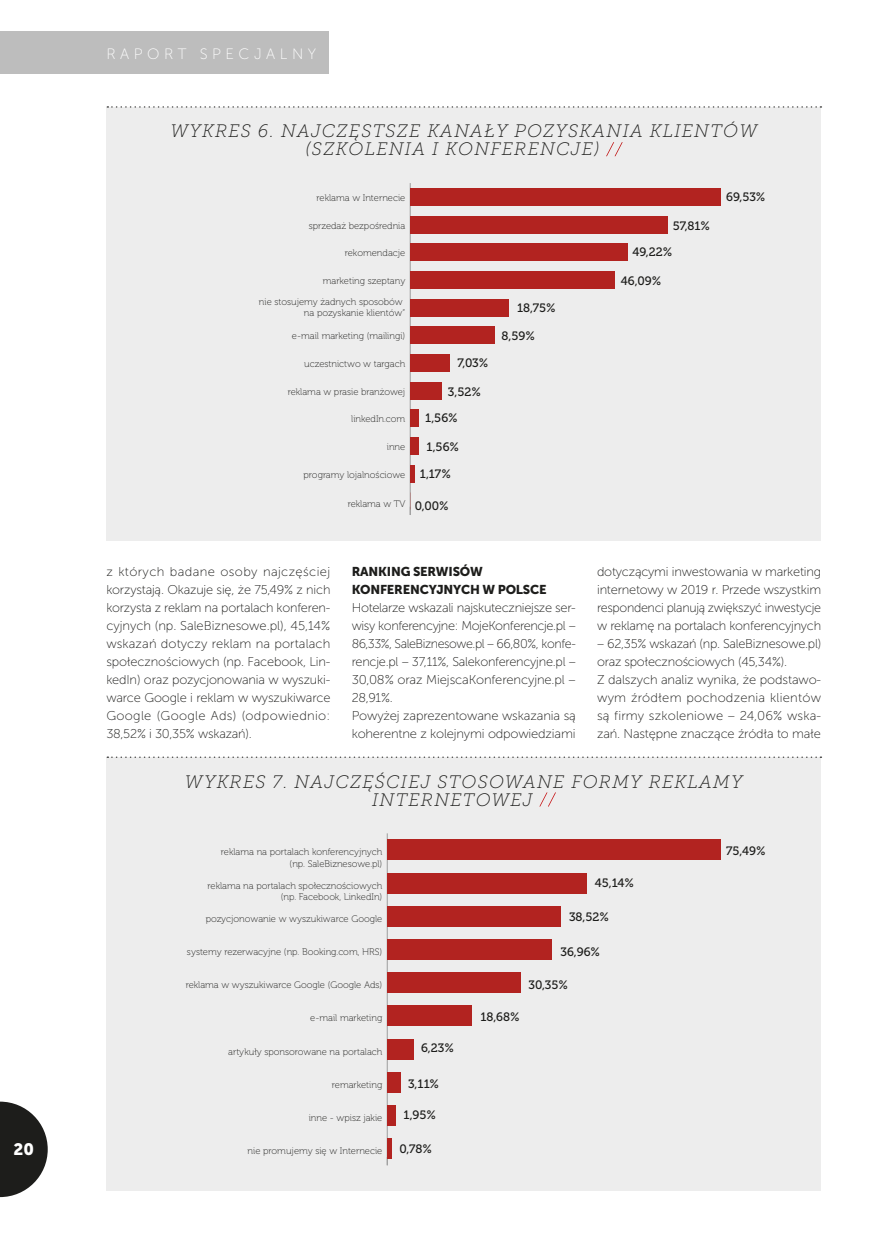
<style>
.page{position:relative;width:885px;height:1251px;background:#fff}
.page>*{position:absolute;margin:0;border:0;box-sizing:border-box;transform-origin:0 0}
.t1{font:italic 18px/18px "Museo Slab 100";letter-spacing:.07em;color:#1d1d1b;text-align:center}
.t2{font:16.5px "Museo Sans 900";color:#fff}
.t3{font:15px "Museo Sans 100";letter-spacing:.3em;color:#fff}
.t4{font:12.75px/18px "Museo Sans 100";letter-spacing:-.015em;color:#1d1d1b;text-align:justify}
.t5{font:12.75px/18px "Museo Sans 900";letter-spacing:-.015em;color:#1d1d1b}
.t6{font:12.15px "Museo 500";color:#1d1d1b}
.t7{font:9.45px/11.4px "Museo 100";color:#1d1d1b;text-align:right}
.s1{color:#fff}
</style>
<div class="page">
<div style="left:106px;top:107px;width:715px;height:433px;background:#ededed"></div>
<div style="left:106px;top:757px;width:715px;height:433px;background:#ededed"></div>
<svg style="left:107px;top:106px;width:714px;height:2px"></svg>
<svg style="left:107px;top:756px;width:714px;height:1px"></svg>
<hr style="left:410px;top:183px;width:1px;height:332px;background:#9d9d9d">
<div style="left:410px;top:188px;width:311px;height:17px;background:#b22320"></div>
<div style="left:410px;top:216px;width:257px;height:17px;background:#b22320"></div>
<div style="left:410px;top:243px;width:217px;height:18px;background:#b22320"></div>
<div style="left:410px;top:271px;width:204px;height:17px;background:#b22320"></div>
<div style="left:410px;top:299px;width:98px;height:17px;background:#b22320"></div>
<div style="left:410px;top:326px;width:84px;height:18px;background:#b22320"></div>
<div style="left:410px;top:354px;width:40px;height:17px;background:#b22320"></div>
<div style="left:410px;top:382px;width:31px;height:17px;background:#b22320"></div>
<div style="left:410px;top:409px;width:9px;height:18px;background:#b22320"></div>
<div style="left:410px;top:437px;width:9px;height:17px;background:#b22320"></div>
<hr style="left:410px;top:464px;width:4px;height:18px;background:#b22320">
<hr style="left:387px;top:833px;width:1px;height:331px;background:#9d9d9d">
<div style="left:387px;top:839px;width:333px;height:21px;background:#b22320"></div>
<div style="left:387px;top:872px;width:200px;height:21px;background:#b22320"></div>
<div style="left:387px;top:905px;width:173px;height:21px;background:#b22320"></div>
<div style="left:387px;top:938px;width:164px;height:21px;background:#b22320"></div>
<div style="left:387px;top:972px;width:133px;height:20px;background:#b22320"></div>
<div style="left:387px;top:1005px;width:84px;height:21px;background:#b22320"></div>
<div style="left:387px;top:1038px;width:27px;height:21px;background:#b22320"></div>
<div style="left:387px;top:1071px;width:13px;height:21px;background:#b22320"></div>
<div style="left:387px;top:1104px;width:9px;height:21px;background:#b22320"></div>
<hr style="left:387px;top:1137px;width:4px;height:21px;background:#b22320">
<div style="left:0;top:31px;width:329px;height:43px;background:#bdbdbd"></div>
<svg style="left:0;top:1101px;width:48px;height:95px"></svg>
<p class="t2" style="left:14px;top:1139px;width:22px">20</p>
<p class="t3" style="left:106px;top:46px;width:211px">RAPORT SPECJALNY</p>
<h1 class="t1" style="left:170px;top:122px;width:588px">WYKRES 6. NAJCZĘSTSZE KANAŁY POZYSKANIA KLIENTÓW (SZKOLENIA I KONFERENCJE) <span class="s1">//</span></h1>
<p class="t7" style="left:316px;top:192px;width:90px">reklama w Internecie</p>
<p class="t7" style="left:309px;top:220px;width:98px">sprzedaż bezpośrednia</p>
<p class="t7" style="left:345px;top:247px;width:62px">rekomendacje</p>
<p class="t7" style="left:323px;top:275px;width:84px">marketing szeptany</p>
<p class="t7" style="left:259px;top:296px;width:148px">nie stosujemy żadnych sposobów na pozyskanie klientów”</p>
<p class="t6" style="left:517px;top:301px;width:40px">18,75%</p>
<p class="t7" style="left:292px;top:330px;width:115px">e-mail marketing (mailingi)</p>
<p class="t6" style="left:501px;top:329px;width:35px">8,59%</p>
<p class="t7" style="left:304px;top:358px;width:103px">uczestnictwo w targach</p>
<p class="t6" style="left:457px;top:356px;width:32px">7,03%</p>
<p class="t7" style="left:288px;top:386px;width:119px">reklama w prasie branżowej</p>
<p class="t6" style="left:448px;top:385px;width:34px">3,52%</p>
<p class="t7" style="left:351px;top:413px;width:56px">linkedIn.com</p>
<p class="t6" style="left:425px;top:411px;width:34px">1,56%</p>
<p class="t7" style="left:387px;top:441px;width:20px">inne</p>
<p class="t6" style="left:426px;top:440px;width:34px">1,56%</p>
<p class="t7" style="left:303px;top:469px;width:103px">programy lojalnościowe</p>
<p class="t6" style="left:420px;top:467px;width:32px">1,17%</p>
<p class="t7" style="left:347px;top:498px;width:59px">reklama w TV</p>
<p class="t6" style="left:415px;top:499px;width:35px">0,00%</p>
<p class="t4" style="left:106px;top:563px;width:226px">z których badane osoby najczęściej korzystają. Okazuje się, że 75,49% z nich korzysta z reklam na portalach konferen&shy;cyjnych (np. SaleBiznesowe.pl), 45,14% wskazań dotyczy reklam na portalach społecznościowych (np. Facebook, Lin&shy;kedIn) oraz pozycjonowania w wyszuki&shy;warce Google i reklam w wyszukiwarce Google (Google Ads) (odpowiednio:<br>38,52% i 30,35% wskazań).</p>
<p class="t5" style="left:351px;top:562px;width:196px">RANKING SERWISÓW<br>KONFERENCYJNYCH W POLSCE</p>
<p class="t4" style="left:351px;top:599px;width:225px;text-align:left">Hotelarze wskazali najskuteczniejsze ser&shy;wisy konferencyjne: MojeKonferencje.pl – 86,33%, SaleBiznesowe.pl – 66,80%, konfe&shy;rencje.pl – 37,11%, Salekonferencyjne.pl – 30,08% oraz MiejscaKonferencyjne.pl – 28,91%.<br>Powyżej zaprezentowane wskazania są koherentne z kolejnymi odpowiedziami</p>
<p class="t6" style="left:672px;top:219px;width:39px">57,81%</p>
<p class="t6" style="left:632px;top:245px;width:41px">49,22%</p>
<p class="t6" style="left:621px;top:274px;width:42px">46,09%</p>
<p class="t6" style="left:726px;top:190px;width:41px">69,53%</p>
<p class="t4" style="left:597px;top:563px;width:225px">dotyczącymi inwestowania w marketing internetowy w 2019 r. Przede wszystkim respondenci planują zwiększyć inwestycje w reklamę na portalach konferencyjnych</p>
<p class="t4" style="left:597px;top:635px;width:226px;text-align:left">– 62,35% wskazań (np. SaleBiznesowe.pl) oraz społecznościowych (45,34%).<br>Z dalszych analiz wynika, że podstawo&shy;wym źródłem pochodzenia klientów są firmy szkoleniowe – 24,06% wska&shy;zań. Następne znaczące źródła to małe</p>
<h1 class="t1" style="left:185px;top:772px;width:559px">WYKRES 7. NAJCZĘŚCIEJ STOSOWANE FORMY REKLAMY<br>INTERNETOWEJ <span class="s1">//</span></h1>
<p class="t7" style="left:221px;top:846px;width:163px">reklama na portalach konferencyjnych (np. SaleBiznesowe.pl)</p>
<p class="t6" style="left:726px;top:844px;width:41px">75,49%</p>
<p class="t7" style="left:207px;top:879px;width:176px">reklama na portalach społecznościowych (np. Facebook, LinkedIn)</p>
<p class="t6" style="left:594px;top:876px;width:41px">45,14%</p>
<p class="t7" style="left:206px;top:912px;width:178px">pozycjonowanie w wyszukiwarce Google</p>
<p class="t6" style="left:569px;top:910px;width:41px">38,52%</p>
<p class="t7" style="left:187px;top:946px;width:197px">systemy rezerwacyjne (np. Booking.com, HRS)</p>
<p class="t6" style="left:560px;top:944px;width:41px">36,96%</p>
<p class="t7" style="left:186px;top:979px;width:198px">reklama w wyszukiwarce Google (Google Ads)</p>
<p class="t6" style="left:528px;top:978px;width:41px">30,35%</p>
<p class="t7" style="left:310px;top:1012px;width:74px">e-mail marketing</p>
<p class="t6" style="left:480px;top:1009px;width:41px">18,68%</p>
<p class="t7" style="left:228px;top:1045px;width:155px">artykuły sponsorowane na portalach</p>
<p class="t6" style="left:421px;top:1040px;width:34px">6,23%</p>
<p class="t7" style="left:332px;top:1078px;width:52px">remarketing</p>
<p class="t6" style="left:408px;top:1076px;width:32px">3,11%</p>
<p class="t7" style="left:309px;top:1111px;width:75px">inne - wpisz jakie</p>
<p class="t6" style="left:403px;top:1108px;width:34px">1,95%</p>
<p class="t7" style="left:247px;top:1145px;width:136px">nie promujemy się w Internecie</p>
<p class="t6" style="left:399px;top:1141px;width:34px">0,78%</p>
</div>
